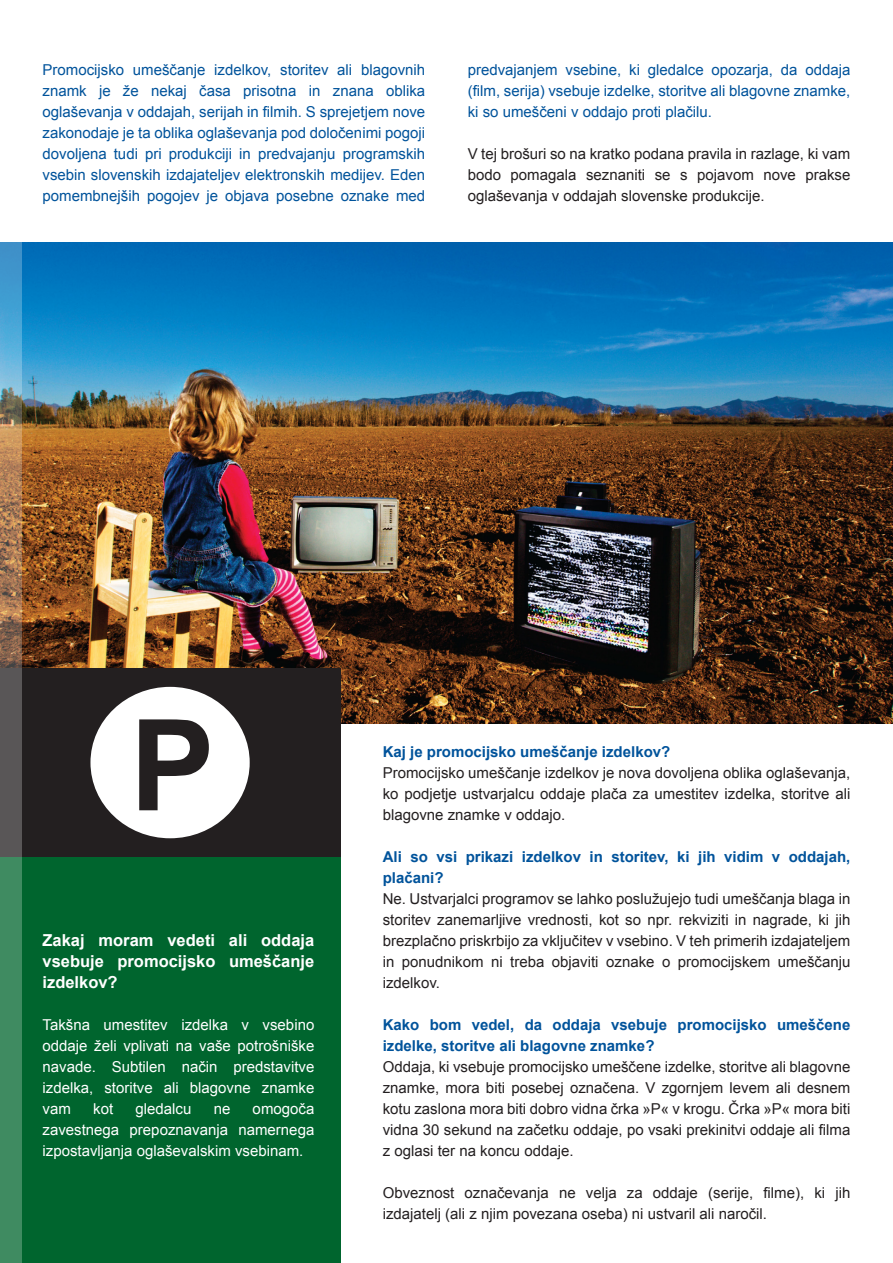
<style>
.page{position:relative;width:893px;height:1263px;background:#fff}
.page>*{position:absolute;margin:0;border:0;box-sizing:border-box;transform-origin:0 0}
.t1{font:700 16.5px/21px "Arial";color:#fff;text-align:justify}
.t2{font:15px/21px "Arial";color:#231f20;text-align:justify}
.t3{font:15px/21px "Arial";color:#00539b;text-align:justify}
.t4{font:15px/21px "Arial";color:#fff;text-align:justify}
.t5{font:700 15px/21px "Arial";color:#00539b}
</style>
<div class="page">
<div style="left:0;top:651px;width:340px;height:612px;background:#00652e"></div>
<img style="left:21px;top:242px;width:872px;height:481px">
<div style="left:0;top:668px;width:340px;height:189px;background:#231f20"></div>
<div style="left:90px;top:687px;width:160px;height:151px;background:#fff;border-radius:50%"></div>
<svg style="left:139px;top:719px;width:70px;height:91px"></svg>
<svg style="left:0;top:242px;width:21px;height:1021px;background:#60806d"></svg>
<p class="t3" style="left:43px;top:59px;width:384px">Promocijsko umeščanje izdelkov, storitev ali blagovnih znamk je že nekaj časa prisotna in znana oblika oglaševanja v oddajah, serijah in filmih. S sprejetjem nove zakonodaje je ta oblika oglaševanja pod določenimi pogoji dovoljena tudi pri produkciji in predvajanju programskih vsebin slovenskih izdajateljev elektronskih medijev. Eden pomembnejših pogojev je objava posebne oznake med</p>
<p class="t3" style="left:468px;top:59px;width:384px">predvajanjem vsebine, ki gledalce opozarja, da oddaja (film, serija) vsebuje izdelke, storitve ali blagovne znamke, ki so umeščeni v oddajo proti plačilu.</p>
<p class="t2" style="left:468px;top:143px;width:384px">V tej brošuri so na kratko podana pravila in razlage, ki vam bodo pomagala seznaniti se s pojavom nove prakse oglaševanja v oddajah slovenske produkcije.</p>
<p class="t1" style="left:43px;top:930px;width:273px">Zakaj moram vedeti ali oddaja vsebuje promocijsko umeščanje izdelkov?</p>
<p class="t4" style="left:43px;top:1014px;width:273px">Takšna umestitev izdelka v vsebino oddaje želi vplivati na vaše potrošniške navade. Subtilen način predstavitve izdelka, storitve ali blagovne znamke vam</p>
<p class="t4" style="left:43px;top:1098px;width:273px;text-indent:210px">omogoča zavestnega prepoznavanja namernega izpostavljanja oglaševalskim vsebinam.</p>
<p class="t4" style="left:93px;top:1098px;width:22px">kot</p>
<p class="t4" style="left:135px;top:1098px;width:57px">gledalcu</p>
<p class="t4" style="left:214px;top:1098px;width:18px">ne</p>
<p class="t5" style="left:383px;top:742px;width:289px">Kaj je promocijsko umeščanje izdelkov?</p>
<p class="t2" style="left:383px;top:763px;width:469px">Promocijsko umeščanje izdelkov je nova dovoljena oblika oglaševanja, ko podjetje ustvarjalcu oddaje plača za umestitev izdelka, storitve ali blagovne znamke v oddajo.</p>
<p class="t5" style="left:383px;top:847px;width:469px">Ali so vsi prikazi izdelkov in storitev, ki jih vidim v oddajah, plačani?</p>
<p class="t2" style="left:383px;top:889px;width:469px">Ne. Ustvarjalci programov se lahko poslužujejo tudi umeščanja blaga in storitev zanemarljive vrednosti, kot so npr. rekviziti in nagrade, ki jih brezplačno priskrbijo za vključitev v vsebino. V teh primerih izdajateljem in ponudnikom ni treba objaviti oznake o promocijskem umeščanju izdelkov.</p>
<p class="t5" style="left:383px;top:1015px;width:469px">Kako bom vedel, da oddaja vsebuje promocijsko umeščene izdelke, storitve ali blagovne znamke?</p>
<p class="t2" style="left:383px;top:1057px;width:469px">Oddaja, ki vsebuje promocijsko umeščene izdelke, storitve ali blagovne znamke, mora biti posebej označena. V zgornjem levem ali desnem kotu zaslona mora biti dobro vidna črka »P« v krogu. Črka »P« mora biti vidna 30 sekund na začetku oddaje, po vsaki prekinitvi oddaje ali filma z oglasi ter na koncu oddaje.</p>
<p class="t2" style="left:383px;top:1183px;width:469px">Obveznost označevanja ne velja za oddaje (serije, filme), ki jih izdajatelj (ali z njim povezana oseba) ni ustvaril ali naročil.</p>
</div>
